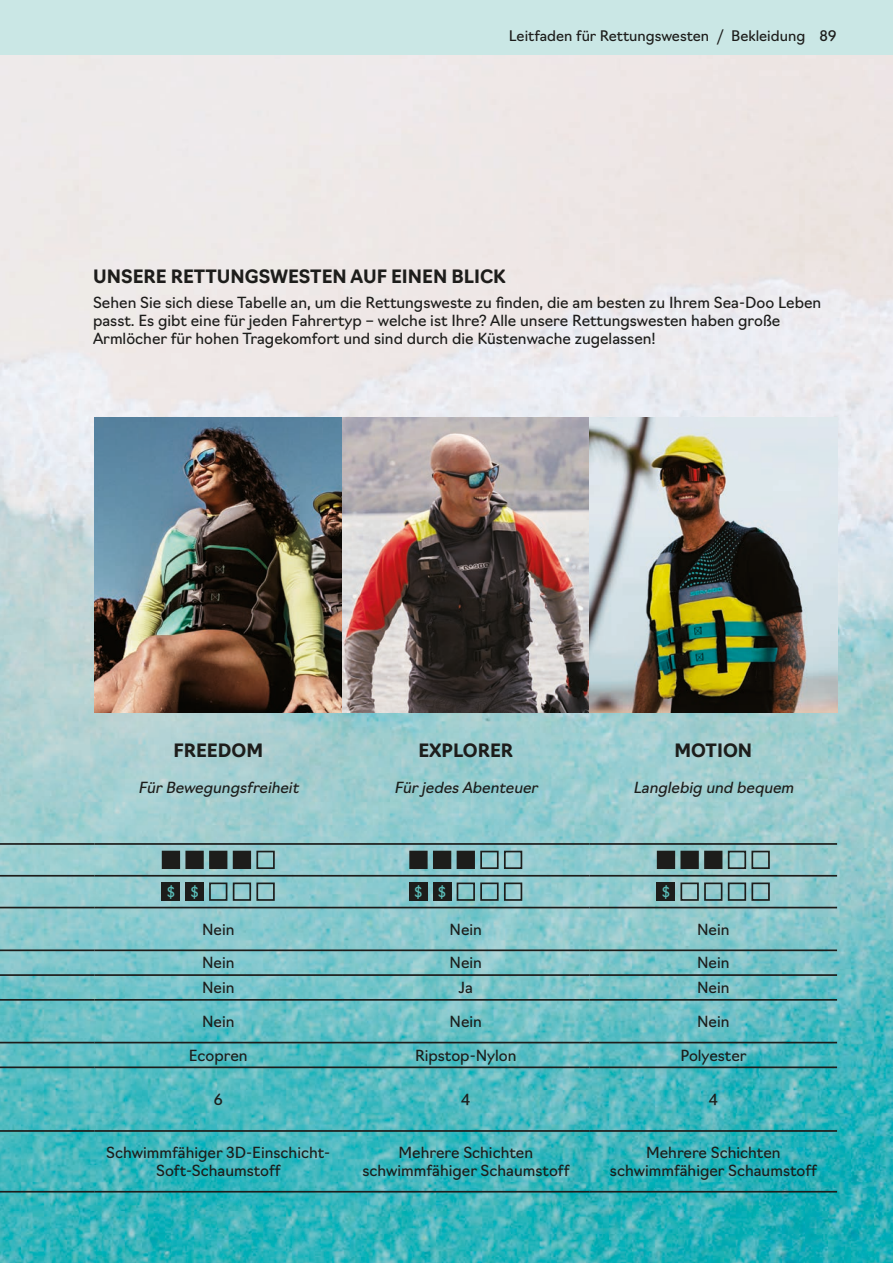
<style>
.page{position:relative;width:893px;height:1263px;background:#fff}
.page>*{position:absolute;margin:0;border:0;box-sizing:border-box;transform-origin:0 0}
.t1{font:700 18px "Navigo";color:#1d1d1b}
.t2{font:15px/18px "Navigo";color:#1d1d1b;text-align:center}
.t3{font:italic 15px "Navigo";color:#1d1d1b}
.t4{font:14.25px "Navigo";color:#1d1d1b}
.t5{font:13.5px "Navigo";color:#5bbeb9}
.s1{font-weight:300}
</style>
<div class="page">
<img style="left:0;top:55px;width:893px;height:1208px">
<hr style="left:0;top:843px;width:94px;height:2px;background:#1d1d1b">
<hr style="left:94px;top:843px;width:248px;height:2px;background:#1d1d1b">
<hr style="left:342px;top:843px;width:248px;height:2px;background:#1d1d1b">
<hr style="left:590px;top:843px;width:247px;height:2px;background:#1d1d1b">
<hr style="left:0;top:875px;width:94px;height:2px;background:#1d1d1b">
<hr style="left:94px;top:875px;width:248px;height:2px;background:#1d1d1b">
<hr style="left:342px;top:875px;width:248px;height:2px;background:#1d1d1b">
<hr style="left:590px;top:875px;width:247px;height:2px;background:#1d1d1b">
<hr style="left:0;top:907px;width:94px;height:1px;background:#1d1d1b">
<hr style="left:94px;top:907px;width:248px;height:1px;background:#1d1d1b">
<hr style="left:342px;top:907px;width:248px;height:1px;background:#1d1d1b">
<hr style="left:590px;top:907px;width:247px;height:1px;background:#1d1d1b">
<hr style="left:0;top:949px;width:94px;height:2px;background:#1d1d1b">
<hr style="left:94px;top:949px;width:248px;height:2px;background:#1d1d1b">
<hr style="left:342px;top:949px;width:248px;height:2px;background:#1d1d1b">
<hr style="left:590px;top:949px;width:247px;height:2px;background:#1d1d1b">
<hr style="left:0;top:974px;width:94px;height:2px;background:#1d1d1b">
<hr style="left:94px;top:974px;width:248px;height:2px;background:#1d1d1b">
<hr style="left:342px;top:974px;width:248px;height:2px;background:#1d1d1b">
<hr style="left:590px;top:974px;width:247px;height:2px;background:#1d1d1b">
<hr style="left:0;top:999px;width:94px;height:2px;background:#1d1d1b">
<hr style="left:94px;top:999px;width:248px;height:2px;background:#1d1d1b">
<hr style="left:342px;top:999px;width:248px;height:2px;background:#1d1d1b">
<hr style="left:590px;top:999px;width:247px;height:2px;background:#1d1d1b">
<hr style="left:0;top:1042px;width:94px;height:1px;background:#1d1d1b">
<hr style="left:94px;top:1042px;width:248px;height:1px;background:#1d1d1b">
<hr style="left:342px;top:1042px;width:248px;height:1px;background:#1d1d1b">
<hr style="left:590px;top:1042px;width:247px;height:1px;background:#1d1d1b">
<hr style="left:0;top:1066px;width:94px;height:2px;background:#1d1d1b">
<hr style="left:94px;top:1066px;width:248px;height:2px;background:#1d1d1b">
<hr style="left:342px;top:1066px;width:248px;height:2px;background:#1d1d1b">
<hr style="left:590px;top:1066px;width:247px;height:2px;background:#1d1d1b">
<hr style="left:0;top:1130px;width:94px;height:2px;background:#1d1d1b">
<hr style="left:94px;top:1130px;width:248px;height:2px;background:#1d1d1b">
<hr style="left:342px;top:1130px;width:248px;height:2px;background:#1d1d1b">
<hr style="left:590px;top:1130px;width:247px;height:2px;background:#1d1d1b">
<hr style="left:0;top:1191px;width:94px;height:1px;background:#1d1d1b">
<hr style="left:94px;top:1191px;width:248px;height:1px;background:#1d1d1b">
<hr style="left:342px;top:1191px;width:248px;height:1px;background:#1d1d1b">
<hr style="left:590px;top:1191px;width:247px;height:1px;background:#1d1d1b">
<img style="left:94px;top:418px;width:743px;height:295px">
<div style="left:163px;top:851px;width:16px;height:17px;background:#1d1d1b"></div>
<div style="left:162px;top:851px;width:18px;height:18px;border:2px solid #1d1d1b"></div>
<div style="left:186px;top:851px;width:17px;height:17px;background:#1d1d1b"></div>
<div style="left:185px;top:851px;width:19px;height:18px;border:2px solid #1d1d1b"></div>
<div style="left:210px;top:851px;width:17px;height:17px;background:#1d1d1b"></div>
<div style="left:209px;top:851px;width:18px;height:18px;border:2px solid #1d1d1b"></div>
<div style="left:234px;top:851px;width:16px;height:17px;background:#1d1d1b"></div>
<div style="left:233px;top:851px;width:18px;height:18px;border:2px solid #1d1d1b"></div>
<div style="left:256px;top:851px;width:19px;height:18px;border:2px solid #1d1d1b"></div>
<div style="left:410px;top:851px;width:17px;height:17px;background:#1d1d1b"></div>
<div style="left:409px;top:851px;width:19px;height:18px;border:2px solid #1d1d1b"></div>
<div style="left:434px;top:851px;width:16px;height:17px;background:#1d1d1b"></div>
<div style="left:433px;top:851px;width:18px;height:18px;border:2px solid #1d1d1b"></div>
<div style="left:457px;top:851px;width:17px;height:17px;background:#1d1d1b"></div>
<div style="left:457px;top:851px;width:18px;height:18px;border:2px solid #1d1d1b"></div>
<div style="left:480px;top:851px;width:19px;height:18px;border:2px solid #1d1d1b"></div>
<div style="left:504px;top:851px;width:18px;height:18px;border:2px solid #1d1d1b"></div>
<div style="left:658px;top:851px;width:16px;height:17px;background:#1d1d1b"></div>
<div style="left:657px;top:851px;width:18px;height:18px;border:2px solid #1d1d1b"></div>
<div style="left:681px;top:851px;width:17px;height:17px;background:#1d1d1b"></div>
<div style="left:680px;top:851px;width:19px;height:18px;border:2px solid #1d1d1b"></div>
<div style="left:705px;top:851px;width:17px;height:17px;background:#1d1d1b"></div>
<div style="left:704px;top:851px;width:18px;height:18px;border:2px solid #1d1d1b"></div>
<div style="left:728px;top:851px;width:18px;height:18px;border:2px solid #1d1d1b"></div>
<div style="left:751px;top:851px;width:19px;height:18px;border:2px solid #1d1d1b"></div>
<div style="left:162px;top:882px;width:18px;height:19px;background:#1d1d1b"></div>
<div style="left:185px;top:882px;width:19px;height:19px;background:#1d1d1b"></div>
<div style="left:209px;top:882px;width:18px;height:19px;border:2px solid #1d1d1b"></div>
<div style="left:233px;top:882px;width:18px;height:19px;border:2px solid #1d1d1b"></div>
<div style="left:256px;top:882px;width:19px;height:19px;border:2px solid #1d1d1b"></div>
<div style="left:409px;top:882px;width:19px;height:19px;background:#1d1d1b"></div>
<div style="left:433px;top:882px;width:18px;height:19px;background:#1d1d1b"></div>
<div style="left:457px;top:882px;width:18px;height:19px;border:2px solid #1d1d1b"></div>
<div style="left:480px;top:882px;width:19px;height:19px;border:2px solid #1d1d1b"></div>
<div style="left:504px;top:882px;width:18px;height:19px;border:2px solid #1d1d1b"></div>
<div style="left:657px;top:882px;width:18px;height:19px;background:#1d1d1b"></div>
<div style="left:680px;top:882px;width:19px;height:19px;border:2px solid #1d1d1b"></div>
<div style="left:704px;top:882px;width:18px;height:19px;border:2px solid #1d1d1b"></div>
<div style="left:728px;top:882px;width:18px;height:19px;border:2px solid #1d1d1b"></div>
<div style="left:751px;top:882px;width:19px;height:19px;border:2px solid #1d1d1b"></div>
<div style="left:0;top:0;width:893px;height:55px;background:#cae7e5"></div>
<p class="t4" style="left:509px;top:25px;width:329px">Leitfaden für Rettungswesten <span class="s1">/</span> Bekleidung 89</p>
<p class="t1" style="left:93px;top:263px;width:414px">UNSERE RETTUNGSWESTEN AUF EINEN BLICK</p>
<p class="t2" style="left:93px;top:292px;width:730px;text-align:left">Sehen Sie sich diese Tabelle an, um die Rettungsweste zu finden, die am besten zu Ihrem Sea-Doo Leben passt. Es gibt eine für jeden Fahrertyp – welche ist Ihre? Alle unsere Rettungswesten haben große<br>Armlöcher für hohen Tragekomfort und sind durch die Küstenwache zugelassen!</p>
<p class="t1" style="left:173px;top:736px;width:91px">FREEDOM</p>
<p class="t3" style="left:138px;top:776px;width:166px">FürBewegungsfreiheit</p>
<p class="t1" style="left:418px;top:736px;width:96px">EXPLORER</p>
<p class="t3" style="left:394px;top:776px;width:149px">Fürjedes Abenteuer</p>
<p class="t1" style="left:674px;top:736px;width:79px">MOTION</p>
<p class="t3" style="left:633px;top:776px;width:166px">Langlebig und bequem</p>
<p class="t5" style="left:167px;top:881px;width:9px">$</p>
<p class="t5" style="left:191px;top:881px;width:9px">$</p>
<p class="t5" style="left:415px;top:881px;width:9px">$</p>
<p class="t5" style="left:438px;top:881px;width:9px">$</p>
<p class="t5" style="left:662px;top:881px;width:9px">$</p>
<p class="t2" style="left:202px;top:919px;width:34px">Nein</p>
<p class="t2" style="left:450px;top:919px;width:34px">Nein</p>
<p class="t2" style="left:697px;top:919px;width:34px">Nein</p>
<p class="t2" style="left:202px;top:953px;width:34px">Nein</p>
<p class="t2" style="left:450px;top:953px;width:34px">Nein</p>
<p class="t2" style="left:697px;top:953px;width:34px">Nein</p>
<p class="t2" style="left:202px;top:977px;width:34px">Nein</p>
<p class="t2" style="left:458px;top:977px;width:16px">Ja</p>
<p class="t2" style="left:697px;top:977px;width:34px">Nein</p>
<p class="t2" style="left:202px;top:1011px;width:34px">Nein</p>
<p class="t2" style="left:450px;top:1011px;width:34px">Nein</p>
<p class="t2" style="left:697px;top:1011px;width:34px">Nein</p>
<p class="t2" style="left:189px;top:1045px;width:60px">Ecopren</p>
<p class="t2" style="left:415px;top:1045px;width:103px">Ripstop-Nylon</p>
<p class="t2" style="left:680px;top:1045px;width:68px">Polyester</p>
<p class="t2" style="left:214px;top:1089px;width:10px">6</p>
<p class="t2" style="left:461px;top:1089px;width:11px">4</p>
<p class="t2" style="left:709px;top:1089px;width:11px">4</p>
<p class="t2" style="left:106px;top:1142px;width:225px">Schwimmfähiger 3D-Einschicht-<br>Soft-Schaumstoff</p>
<p class="t2" style="left:362px;top:1142px;width:209px">Mehrere Schichten schwimmfähiger Schaumstoff</p>
<p class="t2" style="left:610px;top:1142px;width:209px">Mehrere Schichten schwimmfähiger Schaumstoff</p>
</div>
